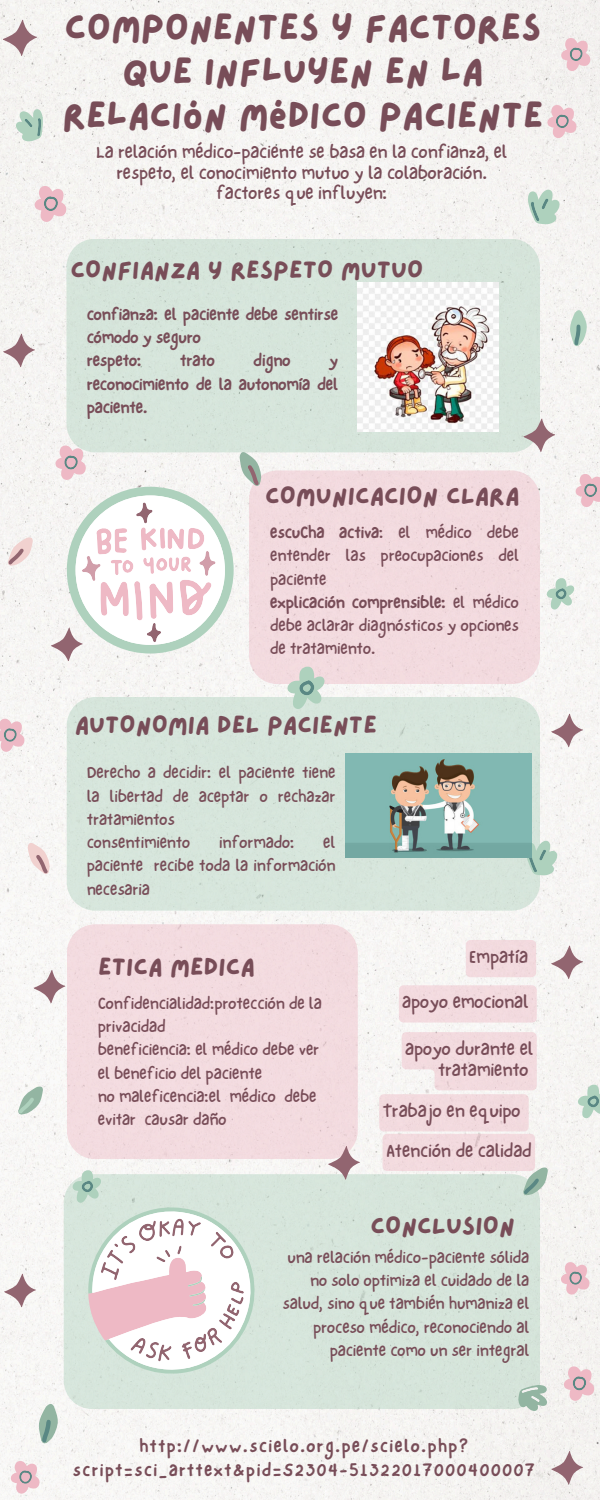
<style>
.page{position:relative;width:600px;height:1500px;background:#f6f5f3}
.page>*{position:absolute;margin:0;border:0;box-sizing:border-box;transform-origin:0 0}
.t1{font:37.5px/44.2px "Lazydog";color:#784d58;text-align:center}
.t2{font:25px "Lazydog";color:#784d58}
.t3{font:19px/21px "NF One Little Font Regular";color:#784d58;text-align:right}
.t4{font:18.8px/20.7px "NF One Little Font Regular";color:#784d58;text-align:center}
.t5{font:18px/24.8px "NF One Little Font Bold";letter-spacing:.1em;color:#784d58;text-align:center}
.t6{font:17px/23.2px "NF One Little Font Regular";color:#784d58;text-align:justify}
.t7{font:17px/23.2px "NF One Little Font Bold";color:#784d58}
.s1{font-family:"NF One Little Font Bold"}
</style>
<div class="page">
<div style="left:67px;top:924px;width:291px;height:235px;background:#f3dbdf"></div>
<div style="left:64px;top:1174px;width:476px;height:235px;background:#d6e5db"></div>
<div style="left:66px;top:239px;width:474px;height:213px;background:#d6e5db"></div>
<div style="left:67px;top:697px;width:473px;height:214px;background:#d6e5dc"></div>
<svg style="left:34px;top:182px;width:33px;height:41px"></svg>
<svg style="left:557px;top:306px;width:43px;height:46px"></svg>
<svg style="left:547px;top:102px;width:31px;height:38px"></svg>
<div style="left:249px;top:470px;width:291px;height:214px;background:#f3dadf"></div>
<svg style="left:7px;top:535px;width:29px;height:35px"></svg>
<svg style="left:0;top:715px;width:26px;height:38px"></svg>
<svg style="left:71px;top:1169px;width:187px;height:208px"></svg>
<svg style="left:25px;top:1399px;width:48px;height:51px"></svg>
<svg style="left:10px;top:1458px;width:31px;height:37px"></svg>
<svg style="left:575px;top:470px;width:25px;height:39px"></svg>
<svg style="left:545px;top:577px;width:31px;height:33px"></svg>
<svg style="left:17px;top:1084px;width:28px;height:35px"></svg>
<svg style="left:525px;top:839px;width:34px;height:38px"></svg>
<svg style="left:576px;top:1083px;width:24px;height:36px"></svg>
<svg style="left:515px;top:1383px;width:35px;height:31px"></svg>
<svg style="left:560px;top:1259px;width:31px;height:37px"></svg>
<svg style="left:563px;top:1363px;width:32px;height:40px"></svg>
<svg style="left:285px;top:665px;width:42px;height:45px;background:#c7d5cb"></svg>
<svg style="left:0;top:332px;width:39px;height:39px"></svg>
<svg style="left:521px;top:417px;width:38px;height:39px"></svg>
<svg style="left:548px;top:712px;width:39px;height:39px"></svg>
<svg style="left:48px;top:442px;width:226px;height:223px"></svg>
<svg style="left:548px;top:944px;width:39px;height:39px"></svg>
<svg style="left:31px;top:968px;width:38px;height:39px"></svg>
<svg style="left:19px;top:839px;width:42px;height:38px"></svg>
<svg style="left:325px;top:1145px;width:39px;height:38px"></svg>
<svg style="left:1px;top:1272px;width:39px;height:39px"></svg>
<svg style="left:548px;top:1450px;width:39px;height:38px"></svg>
<svg style="left:528px;top:188px;width:34px;height:38px"></svg>
<svg style="left:0;top:18px;width:41px;height:42px"></svg>
<svg style="left:10px;top:105px;width:39px;height:41px"></svg>
<svg style="left:561px;top:35px;width:30px;height:38px"></svg>
<img style="left:358px;top:283px;width:141px;height:149px">
<img style="left:345px;top:754px;width:186px;height:104px">
<div style="left:466px;top:940px;width:70px;height:37px;background:#f3dadf;border-radius:5px"></div>
<div style="left:399px;top:985px;width:138px;height:38px;background:#f3dbdf"></div>
<svg style="left:379px;top:1032px;width:171px;height:168px"></svg>
<h4 class="t1" style="left:62px;top:7px;width:483px">COMPONENTES Y FACTORES<br>QUE INFLUYEN EN LA<br>RELACIÓN MÉDICO PACIENTE</h4>
<h1 class="t4" style="left:96px;top:141px;width:413px">La relación médico-paciente se basa en la confianza, el respeto, el conocimiento mutuo y la colaboración. factores que influyen:</h1>
<p class="t2" style="left:71px;top:258px;width:354px">CONFIANZA Y RESPETO MUTUO</p>
<h2 class="t7" style="left:87px;top:302px;width:253px">confianza: el paciente debe sentirse cómodo y seguro<br>respeto:</h2>
<h2 class="t7" style="left:180px;top:349px;width:36px">trato</h2>
<h2 class="t7" style="left:254px;top:349px;width:38px">digno</h2>
<h2 class="t7" style="left:87px;top:349px;width:253px;text-align:justify;text-indent:243px">y reconocimiento de la autonomía del paciente.</h2>
<p class="t2" style="left:265px;top:483px;width:256px">COMUNICACION CLARA</p>
<p class="t6" style="left:270px;top:521px;width:250px"><span class="s1">escuCha activa</span>: el médico debe entender las preocupaciones del paciente</p>
<p class="t6" style="left:270px;top:590px;width:250px"><span class="s1">explicación comprensible:</span> el médico debe aclarar diagnósticos y opciones de tratamiento.</p>
<h2 class="t2" style="left:75px;top:713px;width:304px">AUTONOMIA DEL PACIENTE</h2>
<p class="t6" style="left:87px;top:761px;width:250px">Derecho a decidir: el paciente tiene la libertad de aceptar o rechazar tratamientos</p>
<p class="t6" style="left:87px;top:831px;width:105px">consentimiento</p>
<p class="t6" style="left:219px;top:831px;width:77px">informado:</p>
<p class="t6" style="left:87px;top:831px;width:250px;text-indent:237px">el paciente recibe toda la información necesaria</p>
<p class="t2" style="left:98px;top:954px;width:158px">ETICA MEDICA</p>
<p class="t3" style="left:469px;top:946px;width:60px">Empatía</p>
<p class="t3" style="left:402px;top:991px;width:128px">apoyo emocional</p>
<p class="t3" style="left:405px;top:1038px;width:130px">apoyo durante el tratamiento</p>
<p class="t3" style="left:383px;top:1100px;width:139px">Trabajo en equipo</p>
<p class="t3" style="left:386px;top:1139px;width:147px">Atención de calidad</p>
<p class="t6" style="left:98px;top:991px;width:225px">Confidencialidad:protección de la privacidad</p>
<h5 class="t6" style="left:98px;top:1038px;width:223px">beneficiencia: el médico debe ver el beneficio del paciente</h5>
<p class="t6" style="left:98px;top:1084px;width:220px">no maleficencia:el médico debe evitar causar daño</p>
<p class="t2" style="left:370px;top:1213px;width:146px">CONCLUSION</p>
<p class="t6" style="left:283px;top:1245px;width:248px;text-align:right">una relación médico-paciente sólida no solo optimiza el cuidado de la salud, sino que también humaniza el proceso médico, reconociendo al paciente como un ser integral</p>
<p class="t5" style="left:73px;top:1433px;width:463px">http://www.scielo.org.pe/scielo.php? script=sci_arttext&amp;pid=S2304-51322017000400007</p>
</div>
